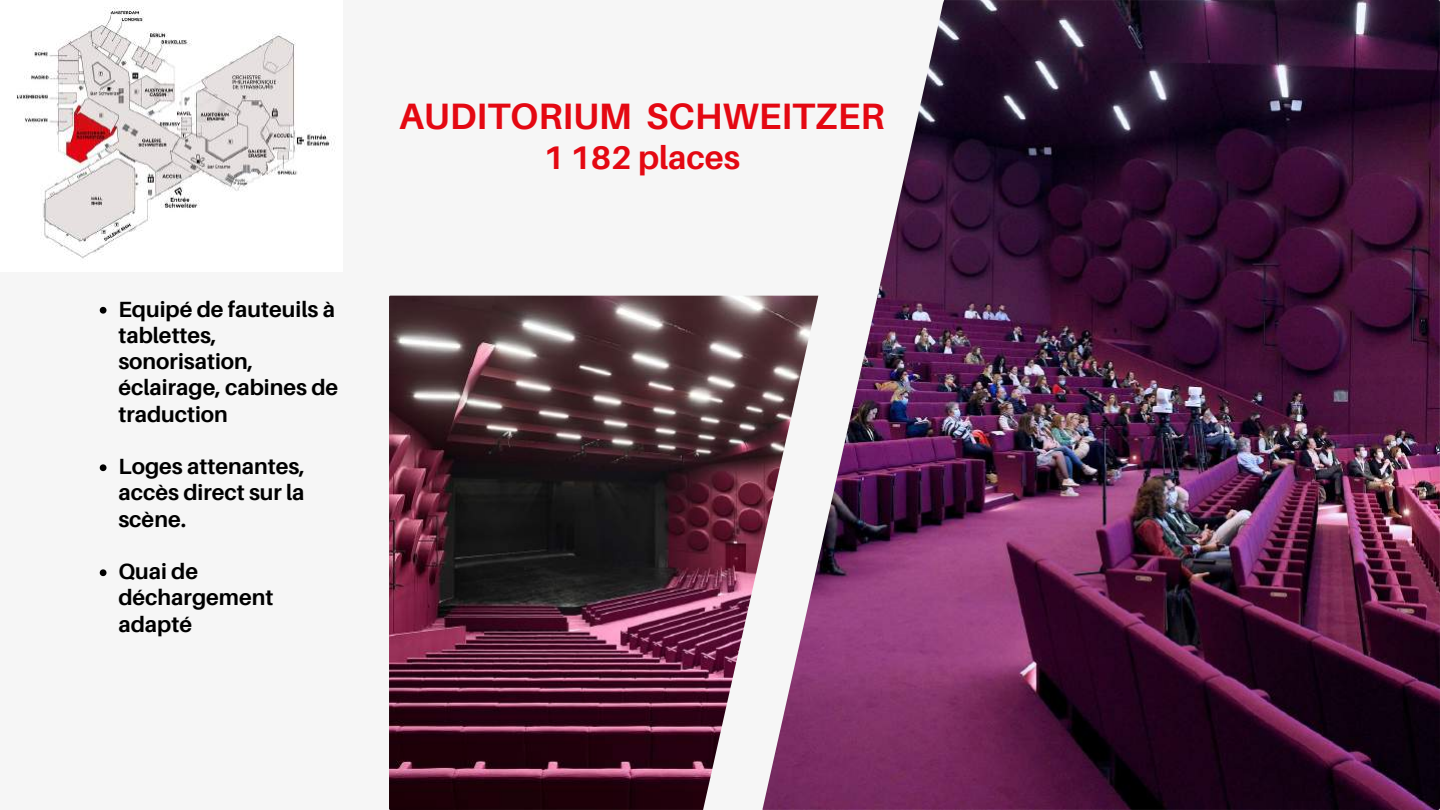
<style>
.page{position:relative;width:1440px;height:810px;background:#f6f6f6}
.page>*{position:absolute;margin:0;border:0;box-sizing:border-box;transform-origin:0 0}
.t1{font:700 36.7px "Aileron";color:#e40812}
.t2{font:700 32.7px "Aileron";color:#e40812}
.t3{font:700 22px/26.2px "Aileron";color:#000}
</style>
<div class="page">
<img style="left:763px;top:0;width:677px;height:810px">
<svg style="left:100px;top:307px;width:6px;height:7px"></svg>
<svg style="left:100px;top:464px;width:6px;height:7px"></svg>
<svg style="left:100px;top:569px;width:6px;height:7px"></svg>
<img style="left:389px;top:296px;width:429px;height:514px">
<img style="left:17px;top:7px;width:313px;height:251px">
<p class="t3" style="left:118px;top:295px;width:221px">Equipé de fauteuils à tablettes, sonorisation, éclairage, cabines de traduction</p>
<p class="t3" style="left:118px;top:453px;width:188px;text-align:justify">Loges attenantes, accès direct sur la scène.</p>
<p class="t3" style="left:118px;top:558px;width:156px">Quai de déchargement adapté</p>
<h1 class="t1" style="left:399px;top:93px;width:487px">AUDITORIUM SCHWEITZER</h1>
<h2 class="t2" style="left:543px;top:137px;width:198px">1 182 places</h2>
</div>
